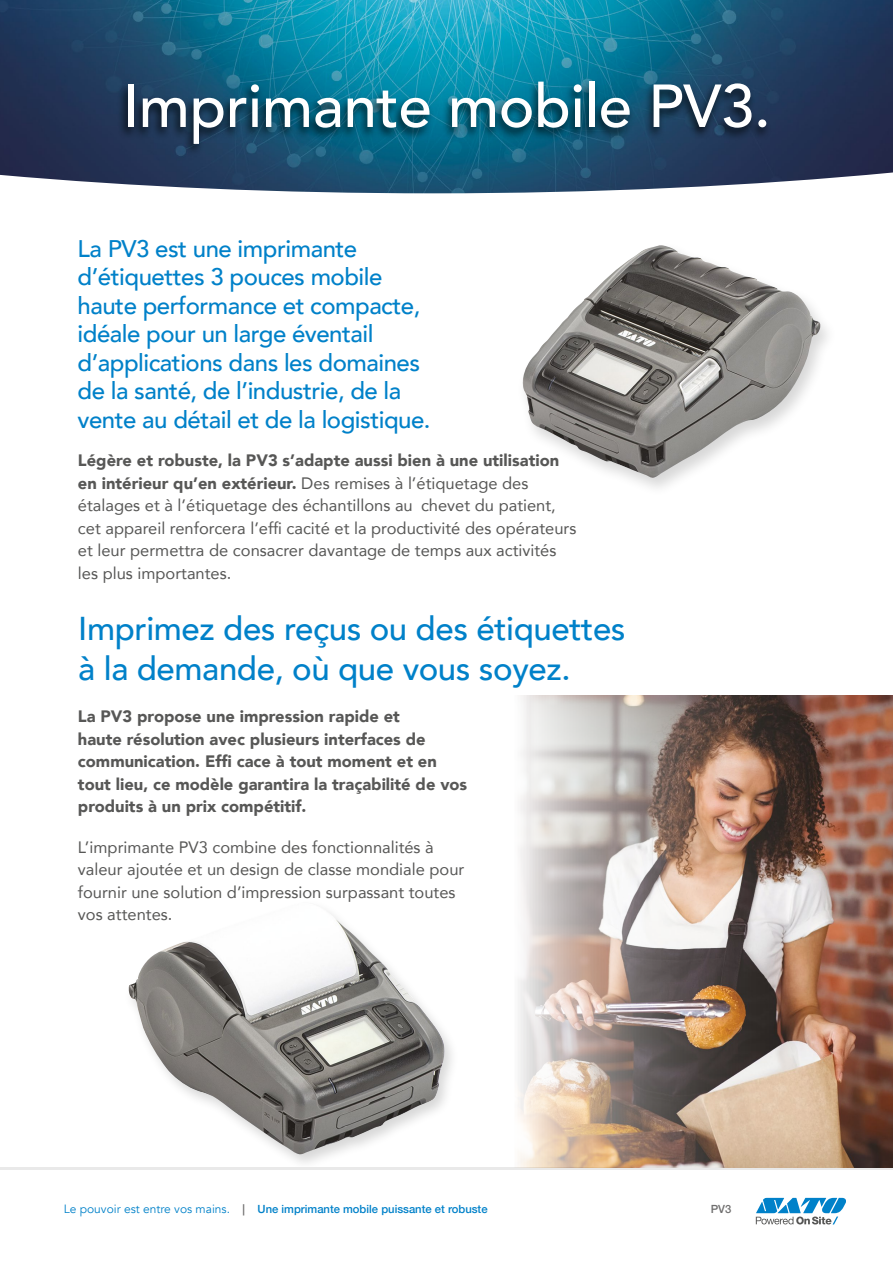
<style>
.page{position:relative;width:893px;height:1263px;background:#fff}
.page>*{position:absolute;margin:0;border:0;box-sizing:border-box;transform-origin:0 0}
.t1{font:500 60px "Avenir";letter-spacing:-.005em;color:#fff}
.t2{font:500 33px/39.6px "Avenir";letter-spacing:-.01em;color:#0081c9}
.t3{font:500 24px/28.5px "Avenir";letter-spacing:-.02em;color:#0081c9}
.t4{font:16.5px/22.5px "Avenir";color:#575756}
.t5{font:900 16.5px/22.5px "Avenir";color:#575756}
.t6{font:500 11.25px "Helvetica Neue";color:#0081c9}
.t7{font:500 11.25px "Helvetica Neue";color:#706f6f}
.s1{font-weight:900}
.s2{font-family:"Avenir";font-weight:400;font-size:12px}
.s3{color:#706f6f}
</style>
<div class="page">
<img style="left:0;top:0;width:893px;height:193px">
<div style="left:117px;top:79px;width:654px;height:79px;background:#000;opacity:.75"></div>
<div style="left:123px;top:899px;width:337px;height:272px;background:#000;opacity:.16"></div>
<img style="left:128px;top:902px;width:320px;height:253px">
<hr style="left:0;top:1168px;width:893px;height:2px;background:#e9e9e9">
<img style="left:522px;top:245px;width:298px;height:233px">
<svg style="left:756px;top:1198px;width:90px;height:26px"></svg>
<img style="left:515px;top:695px;width:378px;height:473px">
<h1 class="t1" style="left:122px;top:54px;width:650px">Imprimante mobile PV3.</h1>
<h3 class="t3" style="left:78px;top:233px;width:355px">La PV3 est une imprimante d’étiquettes 3 pouces mobile haute performance et compacte, idéale pour un large éventail d’applications dans les domaines de la santé, de l’industrie, de la vente au détail et de la logistique.</h3>
<p class="t4" style="left:78px;top:449px;width:500px"><span class="s1">Légère et robuste, la PV3 s’adapte aussi bien à une utilisation en intérieur qu’en extérieur.</span> Des remises à l’étiquetage des étalages et à l’étiquetage des échantillons au chevet du patient, cet appareil renforcera l’effi cacité et la productivité des opérateurs et leur permettra de consacrer davantage de temps aux activités les plus importantes.</p>
<h2 class="t2" style="left:78px;top:607px;width:549px">Imprimez des reçus ou des étiquettes à la demande, où que vous soyez.</h2>
<p class="t5" style="left:78px;top:705px;width:391px">La PV3 propose une impression rapide et<br>haute résolution avec plusieurs interfaces de communication. Effi cace à tout moment et en tout lieu, ce modèle garantira la traçabilité de vos produits à un prix compétitif.</p>
<p class="t4" style="left:78px;top:835px;width:388px">L’imprimante PV3 combine des fonctionnalités à valeur ajoutée et un design de classe mondiale pour fournir une solution d’impression surpassant toutes vos attentes.</p>
<p class="t6" style="left:64px;top:1200px;width:425px"><span class="s2">Le pouvoir est entre vos mains.</span> <span class="s3">|</span> Une imprimante mobile puissante et robuste</p>
<p class="t7" style="left:711px;top:1200px;width:22px">PV3</p>
</div>
